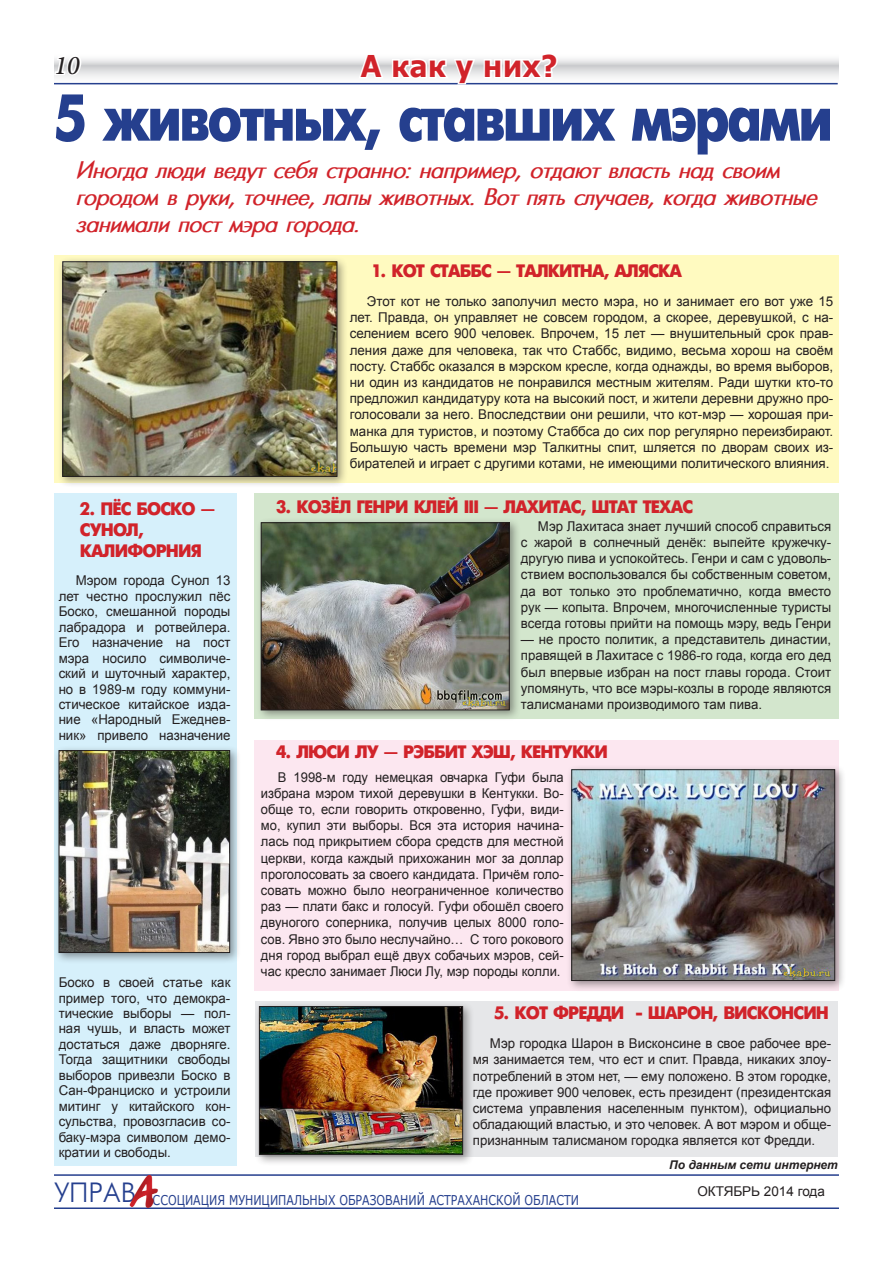
<style>
.page{position:relative;width:893px;height:1263px;background:#fff}
.page>*{position:absolute;margin:0;border:0;box-sizing:border-box;transform-origin:0 0}
.t1{font:700 66px "Futuris";letter-spacing:-.05em;color:#253f8e;scale:.82 1}
.t2{font:44.7px "Tagir CTT";color:#d1232a}
.t3{font:700 30px "Verdana";color:#d1232a;scale:.91 1}
.t4{font:italic 500 27px "Minion Pro";color:#231f20}
.t5{font:italic 700 24px/27px "Futuris";letter-spacing:-.05em;color:#d1232a;scale:.95 1}
.t6{font:700 18px/21px "Futuris";letter-spacing:-.05em;color:#d1232a;scale:.95 1}
.t7{font:13.5px/16.2px "Arial";color:#231f20;text-align:justify}
.t8{font:13.5px/16.2px "Arial";color:#231f20;text-align:justify;scale:.96 1}
.t9{font:13.5px "Verdana";color:#253f8e;scale:.82 1}
.t10{font:italic 700 12px "Arial";color:#231f20}
</style>
<div class="page">
<hr style="left:54px;top:1174px;width:785px;height:2px;background:#253f8e">
<svg style="left:54px;top:59px;width:785px;height:26px"></svg>
<svg style="left:54px;top:59px;width:26px;height:18px"></svg>
<hr style="left:54px;top:1207px;width:785px;height:2px;background:#253f8e">
<div style="left:121px;top:1164px;width:59px;height:62px;background:#231f20;opacity:.5"></div>
<div style="left:255px;top:740px;width:584px;height:251px;background:#fce7f0"></div>
<div style="left:255px;top:493px;width:584px;height:226px;background:#d3e6cd"></div>
<div style="left:54px;top:255px;width:785px;height:228px;background:#fffac0"></div>
<div style="left:57px;top:256px;width:291px;height:231px;background:#231f20;opacity:.45"></div>
<img style="left:65px;top:264px;width:270px;height:211px">
<div style="left:63px;top:262px;width:274px;height:215px;border:1px solid #231f20"></div>
<div style="left:256px;top:517px;width:265px;height:204px;background:#231f20;opacity:.45"></div>
<img style="left:263px;top:524px;width:244px;height:184px">
<div style="left:261px;top:522px;width:248px;height:188px;border:1px solid #231f20"></div>
<div style="left:566px;top:764px;width:280px;height:228px;background:#231f20;opacity:.45"></div>
<img style="left:573px;top:771px;width:260px;height:208px">
<div style="left:571px;top:769px;width:264px;height:212px;border:1px solid #231f20"></div>
<div style="left:54px;top:493px;width:183px;height:673px;background:#d6f0fb"></div>
<div style="left:54px;top:745px;width:187px;height:219px;background:#231f20;opacity:.45"></div>
<img style="left:61px;top:752px;width:167px;height:199px">
<div style="left:59px;top:750px;width:171px;height:203px;border:1px solid #231f20"></div>
<div style="left:255px;top:1001px;width:583px;height:156px;background:#e6e7e9"></div>
<div style="left:254px;top:1001px;width:220px;height:165px;background:#231f20;opacity:.45"></div>
<img style="left:261px;top:1008px;width:200px;height:145px">
<div style="left:259px;top:1006px;width:204px;height:149px;border:1px solid #231f20"></div>
<svg style="left:356px;top:59px;width:204px;height:26px"></svg>
<h3 class="t4" style="left:54px;top:46px;width:27px">10</h3>
<h3 class="t3" style="left:360px;top:47px;width:218px">А как у них?</h3>
<h1 class="t1" style="left:54px;top:81px;width:951px">5 животных, ставших мэрами</h1>
<h3 class="t5" style="left:75px;top:157px;width:782px">Иногда люди ведут себя странно: например, отдают власть над своим городом в руки, точнее, лапы животных. Вот пять случаев, когда животные занимали пост мэра города.</h3>
<h3 class="t6" style="left:80px;top:499px;width:144px">2. Пёс Боско —<br>Сунол,<br>Калифорния</h3>
<p class="t7" style="left:59px;top:573px;width:173px;line-height:15.5px;text-indent:17px">Мэром города Сунол 13 лет честно прослужил пёс Боско, смешанной породы лабрадора и ротвейлера.<br>Его назначение на пост мэра носило символиче&shy;ский и шуточный характер, но в 1989-м году коммуни&shy;стическое китайское изда&shy;ние «Народный Ежеднев&shy;ник» привело назначение</p>
<p class="t7" style="left:59px;top:975px;width:173px;line-height:15.5px">Боско в своей статье как пример того, что демокра&shy;тические выборы — пол&shy;ная чушь, и власть может достаться даже дворняге.<br>Тогда защитники свободы выборов привезли Боско в Сан-Франциско и устроили митинг у китайского кон&shy;сульства, провозгласив со&shy;баку-мэра символом демо&shy;кратии и свободы.</p>
<h3 class="t6" style="left:371px;top:260px;width:329px">1. Кот Стаббс — Талкитна, Аляска</h3>
<p class="t7" style="left:350px;top:293px;width:485px;text-indent:17px">Этот кот не только заполучил место мэра, но и занимает его вот уже 15 лет. Правда, он управляет не совсем городом, а скорее, деревушкой, с на&shy;селением всего 900 человек. Впрочем, 15 лет — внушительный срок прав&shy;ления даже для человека, так что Стаббс, видимо, весьма хорош на своём посту. Стаббс оказался в мэрском кресле, когда однажды, во время выборов, ни один из кандидатов не понравился местным жителям. Ради шутки кто-то предложил кандидатуру кота на высокий пост, и жители деревни дружно про&shy;голосовали за него. Впоследствии они решили, что кот-мэр — хорошая при&shy;манка для туристов, и поэтому Стаббса до сих пор регулярно переизбирают.<br>Большую часть времени мэр Талкитны спит, шляется по дворам своих из&shy;бирателей и играет с другими котами, не имеющими политического влияния.</p>
<h3 class="t6" style="left:276px;top:496px;width:438px">3. Козёл Генри Клей III — Лахитас, штат Техас</h3>
<p class="t7" style="left:521px;top:518px;width:312px;text-indent:17px">Мэр Лахитаса знает лучший способ справиться с жарой в солнечный денёк: выпейте кружечку&shy;другую пива и успокойтесь. Генри и сам с удоволь&shy;ствием воспользовался бы собственным советом, да вот только это проблематично, когда вместо рук — копыта. Впрочем, многочисленные туристы всегда готовы прийти на помощь мэру, ведь Генри</p>
<p class="t7" style="left:521px;top:631px;width:312px">— не просто политик, а представитель династии, правящей в Лахитасе с 1986-го года, когда его дед был впервые избран на пост главы города. Стоит упомянуть, что все мэры-козлы в городе являются талисманами производимого там пива.</p>
<h3 class="t6" style="left:276px;top:741px;width:351px">4. Люси Лу — Рэббит Хэш, Кентукки</h3>
<p class="t8" style="left:261px;top:769px;width:317px;text-indent:17px">В 1998-м году немецкая овчарка Гуфи была избрана мэром тихой деревушки в Кентукки. Во&shy;обще то, если говорить откровенно, Гуфи, види&shy;мо, купил эти выборы. Вся эта история начина&shy;лась под прикрытием сбора средств для местной церкви, когда каждый прихожанин мог за доллар проголосовать за своего кандидата. Причём голо&shy;совать можно было неограниченное количество раз — плати бакс и голосуй. Гуфи обошёл своего двуногого соперника, получив целых 8000 голо&shy;сов. Явно это было неслучайно… С того рокового дня город выбрал ещё двух собачьих мэров, сей&shy;час кресло занимает Люси Лу, мэр породы колли.</p>
<h3 class="t6" style="left:494px;top:1002px;width:354px">5. Кот Фредди - Шарон, Висконсин</h3>
<p class="t7" style="left:473px;top:1035px;width:360px;text-indent:17px">Мэр городка Шарон в Висконсине в свое рабочее вре&shy;мя занимается тем, что ест и спит. Правда, никаких злоу&shy;потреблений в этом нет, — ему положено. В этом городке, где проживет 900 человек, есть президент (президентская система управления населенным пунктом), официально обладающий властью, и это человек. А вот мэром и обще&shy;признанным талисманом городка является кот Фредди.</p>
<p class="t10" style="left:669px;top:1157px;width:170px">По данным сети интернет</p>
<h2 class="t2" style="left:130px;top:1164px;width:26px">А</h2>
<p class="t9" style="left:54px;top:1191px;width:642px"><sup>УПРАВ</sup> ссоциация муниципальных образований Астраханской области</p>
<p class="t7" style="left:697px;top:1183px;width:129px">октябрь 2014 года</p>
</div>
